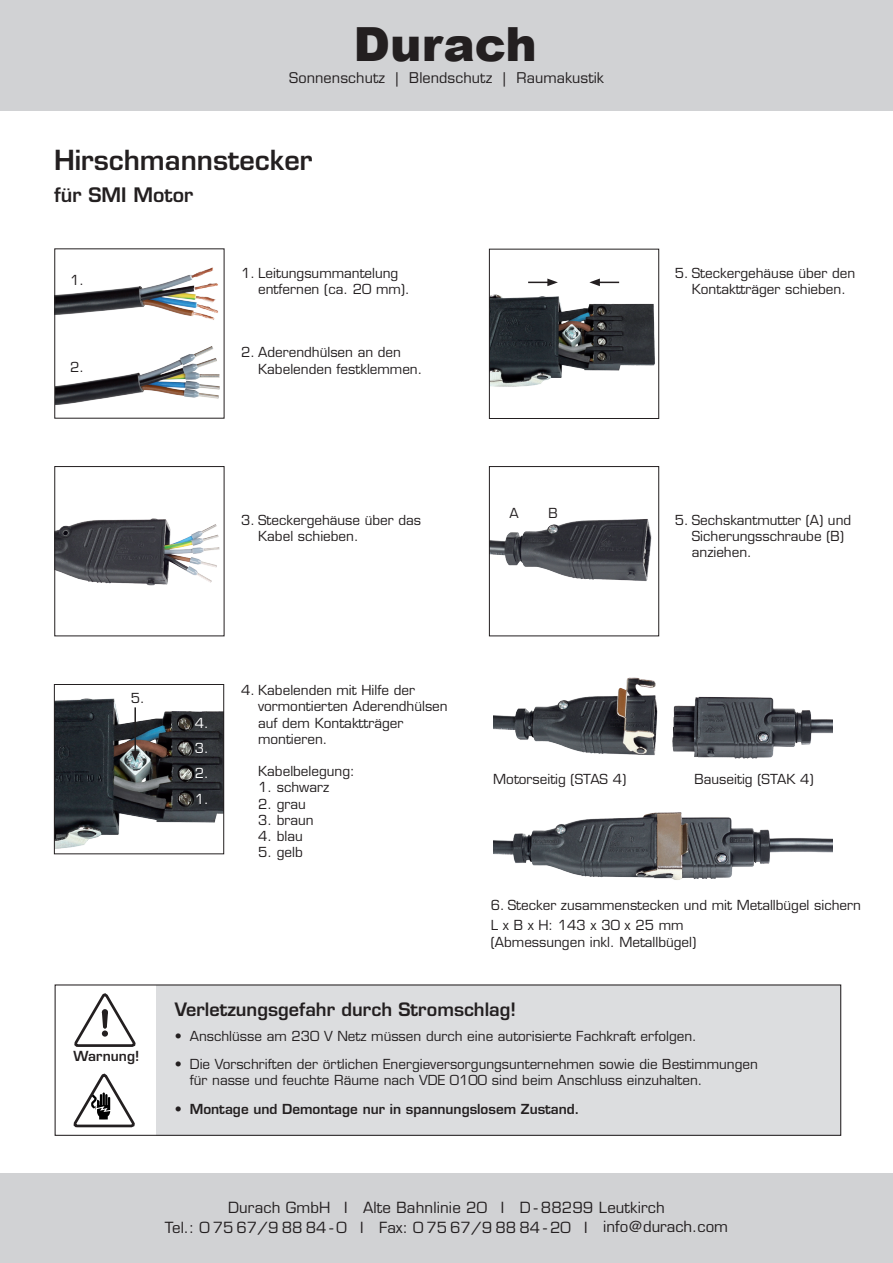
<style>
.page{position:relative;width:893px;height:1263px;background:#fff}
.page>*{position:absolute;margin:0;border:0;box-sizing:border-box;transform-origin:0 0}
.t1{font:900 47.1px "Arial";color:#231f20}
.t2{font:600 27px "Eurostile";color:#231f20}
.t3{font:600 19.5px "Eurostile";color:#231f20}
.t4{font:600 18px "Eurostile";color:#231f20}
.t5{font:15px/19.8px "Eurostile";letter-spacing:.01em;color:#231f20;text-align:center}
.t6{font:14.4px "Eurostile";letter-spacing:.005em;color:#231f20}
.t7{font:13.5px/16.2px "Eurostile";color:#231f20}
.t8{font:600 13.5px "Eurostile";color:#231f20}
.t9{font:13.5px "Eurostile";color:#fff}
.s1{font-weight:400}
</style>
<div class="page">
<div style="left:156px;top:985px;width:684px;height:151px;background:#dcdddf"></div>
<svg style="left:73px;top:1073px;width:62px;height:55px"></svg>
<svg style="left:74px;top:993px;width:62px;height:54px"></svg>
<div style="left:55px;top:984px;width:786px;height:152px;border:1px solid #231f20"></div>
<div style="left:0;top:0;width:893px;height:111px;background:#d1d2d4"></div>
<div style="left:0;top:1174px;width:893px;height:89px;background:#d1d2d4"></div>
<img style="left:491px;top:519px;width:161px;height:62px">
<div style="left:489px;top:466px;width:170px;height:170px;border:1px solid #231f20"></div>
<img style="left:56px;top:518px;width:164px;height:68px">
<div style="left:54px;top:466px;width:170px;height:170px;border:1px solid #231f20"></div>
<img style="left:491px;top:278px;width:164px;height:109px">
<div style="left:489px;top:249px;width:170px;height:170px;border:1px solid #231f20"></div>
<svg style="left:589px;top:279px;width:30px;height:7px"></svg>
<svg style="left:528px;top:279px;width:30px;height:7px"></svg>
<img style="left:493px;top:677px;width:340px;height:82px">
<img style="left:493px;top:812px;width:340px;height:68px">
<img style="left:56px;top:267px;width:162px;height:53px">
<img style="left:56px;top:346px;width:164px;height:59px">
<div style="left:54px;top:248px;width:170px;height:171px;border:1px solid #231f20"></div>
<img style="left:56px;top:698px;width:166px;height:151px">
<div style="left:54px;top:684px;width:170px;height:170px;border:1px solid #231f20"></div>
<hr style="left:134px;top:707px;width:2px;height:46px;background:#231f20">
<svg style="left:131px;top:751px;width:8px;height:11px"></svg>
<h1 class="t1" style="left:354px;top:10px;width:185px">Durach</h1>
<p class="t6" style="left:289px;top:69px;width:316px">Sonnenschutz | Blendschutz | Raumakustik</p>
<h2 class="t2" style="left:54px;top:144px;width:260px">Hirschmannstecker</h2>
<h3 class="t3" style="left:54px;top:183px;width:141px">für SMI Motor</h3>
<p class="t7" style="left:70px;top:272px;width:15px">1.</p>
<p class="t7" style="left:70px;top:359px;width:15px">2.</p>
<p class="t7" style="left:258px;top:265px;width:153px;text-indent:-17px">1. Leitungsummantelung entfernen (ca. 20 mm).</p>
<p class="t7" style="left:258px;top:344px;width:166px;text-indent:-17px">2. Aderendhülsen an den<br>Kabelenden festklemmen.</p>
<p class="t7" style="left:675px;top:265px;width:182px;text-align:center">5. Steckergehäuse über den<br>Kontaktträger schieben.</p>
<p class="t7" style="left:510px;top:505px;width:11px">A</p>
<p class="t7" style="left:548px;top:505px;width:11px">B</p>
<p class="t7" style="left:258px;top:512px;width:165px;text-indent:-17px">3. Steckergehäuse über das<br>Kabel schieben.</p>
<p class="t7" style="left:692px;top:512px;width:161px;text-indent:-17px">5. Sechskantmutter (A) und<br>Sicherungsschraube (B) anziehen.</p>
<p class="t7" style="left:131px;top:690px;width:15px">5.</p>
<p class="t8" style="left:74px;top:1048px;width:67px">Warnung!</p>
<p class="t9" style="left:195px;top:715px;width:15px">4.</p>
<p class="t9" style="left:195px;top:740px;width:15px">3.</p>
<p class="t9" style="left:195px;top:765px;width:15px">2.</p>
<p class="t9" style="left:195px;top:791px;width:15px">1.</p>
<p class="t7" style="left:258px;top:682px;width:191px;text-indent:-17px">4. Kabelenden mit Hilfe der vormontierten Aderendhülsen auf dem Kontaktträger montieren.</p>
<p class="t7" style="left:258px;top:763px;width:98px">Kabelbelegung:</p>
<p class="t7" style="left:258px;top:779px;width:73px">1. schwarz</p>
<p class="t7" style="left:258px;top:796px;width:49px">2. grau</p>
<p class="t7" style="left:258px;top:812px;width:57px">3. braun</p>
<p class="t7" style="left:258px;top:828px;width:46px">4. blau</p>
<p class="t7" style="left:258px;top:844px;width:46px">5. gelb</p>
<p class="t7" style="left:493px;top:770px;width:135px">Motorseitig (STAS 4)</p>
<p class="t7" style="left:694px;top:770px;width:121px">Bauseitig (STAK 4)</p>
<p class="t7" style="left:491px;top:894px;width:372px;line-height:20.7px">6. Stecker zusammenstecken und mit Metallbügel sichern<br>L x B x H: 143 x 30 x 25 mm</p>
<p class="t7" style="left:491px;top:933px;width:207px">(Abmessungen inkl. Metallbügel)</p>
<h3 class="t4" style="left:175px;top:998px;width:343px">Verletzungsgefahr durch Stromschlag!</h3>
<p class="t7" style="left:175px;top:1028px;width:524px">• Anschlüsse am 230 V Netz müssen durch eine autorisierte Fachkraft erfolgen.</p>
<p class="t7" style="left:190px;top:1056px;width:570px;text-indent:-15px">• Die Vorschriften der örtlichen Energieversorgungsunternehmen sowie die Bestimmungen für nasse und feuchte Räume nach VDE 0100 sind beim Anschluss einzuhalten.</p>
<p class="t8" style="left:175px;top:1100px;width:406px"><span class="s1">•</span> Montage und Demontage nur in spannungslosem Zustand.</p>
<p class="t5" style="left:165px;top:1198px;width:565px">Durach GmbH I Alte Bahnlinie 20 I D - 88299 Leutkirch<br>Tel.: 0 75 67/9 88 84 - 0 I Fax: 0 75 67/9 88 84 - 20 I info@durach.com</p>
</div>
